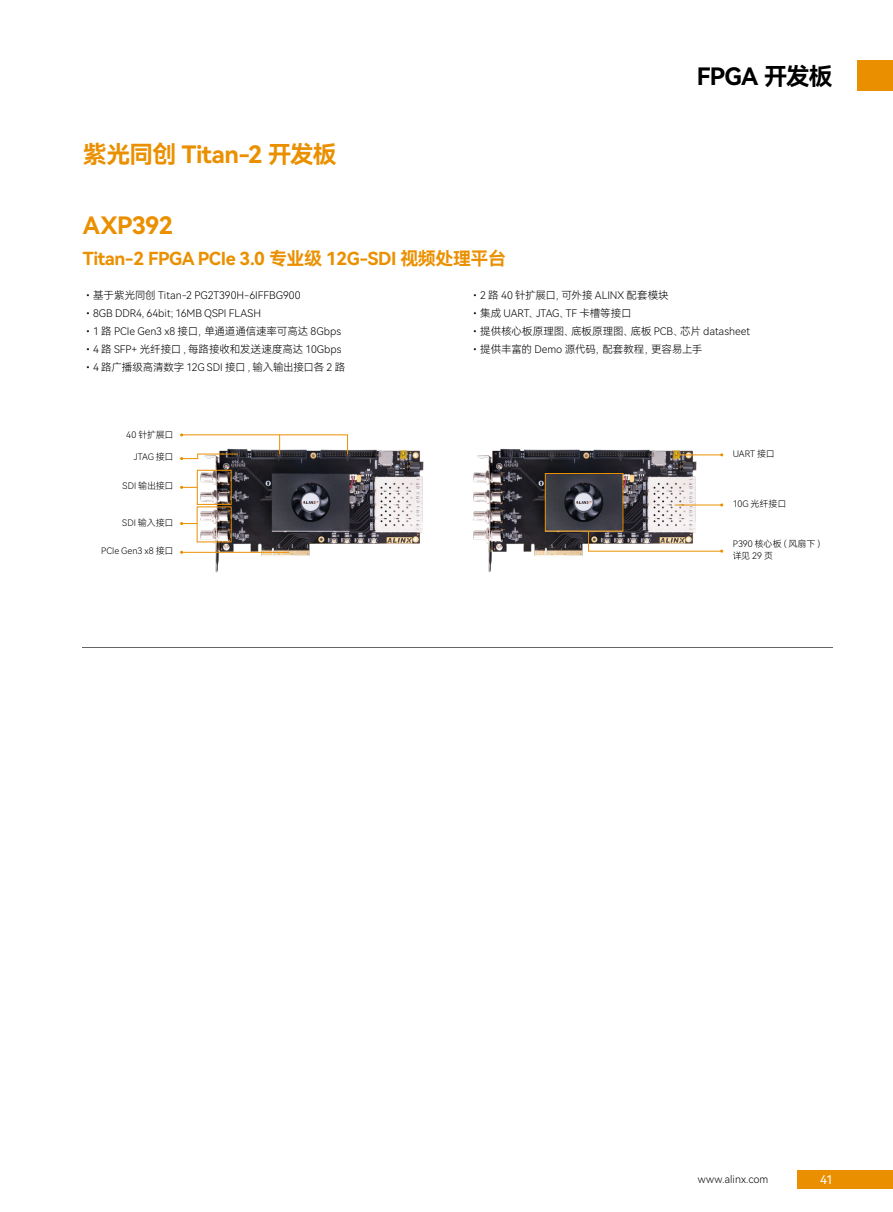
<style>
.page{position:relative;width:893px;height:1212px;background:#fff}
.page>*{position:absolute;margin:0;border:0;box-sizing:border-box;transform-origin:0 0}
.二级标题{font:24px "Harmony OS Sans SC Bold";letter-spacing:-.025em;color:#ea9000}
.t1{font:24px "Harmony OS Sans SC Bold";letter-spacing:-.035em;color:#000}
.目录_三级标题选型表{font:24px "Harmony OS Sans SC Bold";letter-spacing:-.025em;color:#ea9000}
.开发板副标题{font:18px "Harmony OS Sans SC Bold";letter-spacing:-.025em;color:#ea9000}
.t2{font:12px "Harmony OS Sans SC";color:#fff}
.t3{font:10.5px "Harmony OS Sans SC Light";color:#000}
.t4{font:10.5px "Harmony OS Sans SC Light";letter-spacing:-.02em;color:#000}
.图标注_右对齐{font:9px "Harmony OS Sans SC Light";color:#000}
.图标注_左对齐{font:9px "Harmony OS Sans SC Light";letter-spacing:-.005em;color:#000}
</style>
<div class="page">
<img style="left:201px;top:448px;width:223px;height:124px">
<img style="left:474px;top:448px;width:223px;height:124px">
<hr style="left:676px;top:455px;width:46px;height:1px;background:#ea9000">
<hr style="left:675px;top:505px;width:47px;height:1px;background:#ea9000">
<svg style="left:180px;top:522px;width:17px;height:3px"></svg>
<hr style="left:181px;top:552px;width:108px;height:1px;background:#ea9000">
<svg style="left:180px;top:486px;width:17px;height:2px"></svg>
<div style="left:545px;top:473px;width:78px;height:58px;border:1px solid #ea9000"></div>
<svg style="left:588px;top:531px;width:135px;height:21px"></svg>
<div style="left:197px;top:470px;width:34px;height:35px;border:1px solid #ea9000"></div>
<svg style="left:180px;top:434px;width:168px;height:26px"></svg>
<hr style="left:83px;top:648px;width:750px;height:1px;background:#656464">
<div style="left:797px;top:1170px;width:96px;height:18px;background:#ea9000"></div>
<div style="left:858px;top:60px;width:35px;height:30px;background:#ea9000"></div>
<p class="二级标题" style="left:83px;top:138px;width:255px">紫光同创 Titan-2 开发板</p>
<h1 class="t1" style="left:697px;top:59px;width:138px">FPGA 开发板</h1>
<p class="目录_三级标题选型表" style="left:83px;top:209px;width:92px">AXP392</p>
<p class="开发板副标题" style="left:83px;top:246px;width:425px">Titan-2 FPGA PCIe 3.0 专业级 12G-SDI 视频处理平台</p>
<p class="t3" style="left:83px;top:288px;width:219px">•基于紫光同创 Titan-2 PG2T390H-6IFFBG900</p>
<p class="t3" style="left:83px;top:306px;width:180px">•8GB DDR4, 64bit; 16MB QSPI FLASH</p>
<p class="t3" style="left:83px;top:324px;width:260px">•1 路 PCIe Gen3 x8 接口，单通道通信速率可高达 8Gbps</p>
<p class="t3" style="left:83px;top:342px;width:260px">•4 路 SFP+ 光纤接口 , 每路接收和发送速度高达 10Gbps</p>
<p class="t4" style="left:83px;top:360px;width:264px">•4 路广播级高清数字 12G SDI 接口 , 输入输出接口各 2 路</p>
<p class="t3" style="left:470px;top:288px;width:200px">•2 路 40 针扩展口，可外接 ALINX 配套模块</p>
<p class="t3" style="left:470px;top:306px;width:163px">•集成 UART、JTAG、TF 卡槽等接口</p>
<p class="t3" style="left:470px;top:324px;width:282px">•提供核心板原理图、底板原理图、底板 PCB、芯片 datasheet</p>
<p class="t3" style="left:470px;top:342px;width:234px">•提供丰富的 Demo 源代码，配套教程，更容易上手</p>
<p class="图标注_右对齐" style="left:126px;top:428px;width:49px">40 针扩展口</p>
<p class="图标注_右对齐" style="left:134px;top:450px;width:41px">JTAG 接口</p>
<p class="图标注_右对齐" style="left:123px;top:480px;width:52px">SDI 输出接口</p>
<p class="图标注_右对齐" style="left:122px;top:516px;width:53px">SDI 输入接口</p>
<p class="图标注_右对齐" style="left:101px;top:545px;width:74px">PCIe Gen3 x8 接口</p>
<p class="图标注_左对齐" style="left:733px;top:447px;width:44px">UART 接口</p>
<p class="图标注_左对齐" style="left:733px;top:497px;width:55px">10G 光纤接口</p>
<p class="图标注_左对齐" style="left:733px;top:538px;width:89px">P390 核心板 ( 风扇下 )</p>
<p class="图标注_左对齐" style="left:733px;top:550px;width:42px">详见 29 页</p>
<p class="t3" style="left:698px;top:1172px;width:72px">www.alinx.com</p>
<p class="t2" style="left:820px;top:1171px;width:14px">41</p>
</div>
